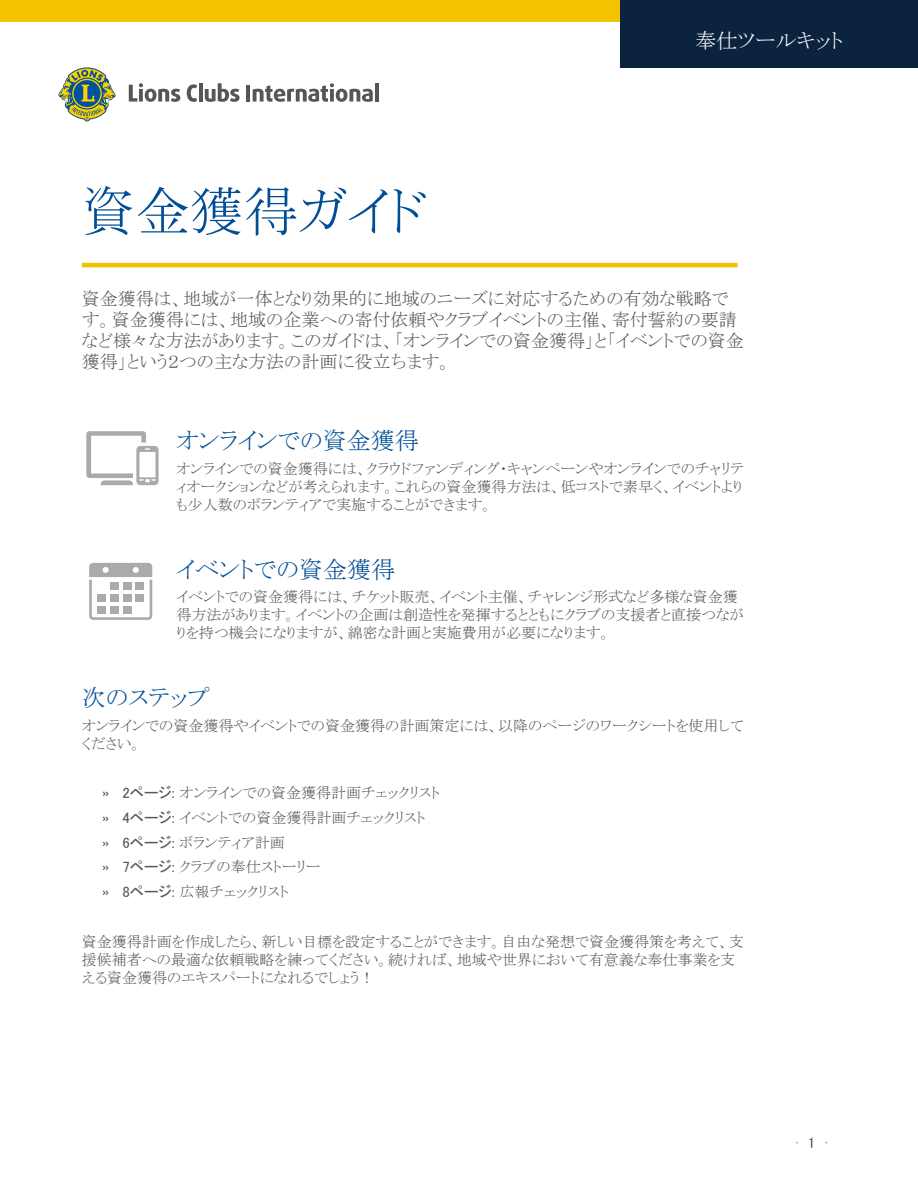
<style>
.page{position:relative;width:918px;height:1188px;background:#fff}
.page>*{position:absolute;margin:0;border:0;box-sizing:border-box;transform-origin:0 0}
.t1{font:54px "MS P Mincho";color:#004e95}
.t2{font:24px "MS P Mincho";color:#004e95}
.t3{font:21px "MS P Mincho";color:#fff}
.t4{font:18px/21px "MS P Mincho";color:#54565a}
.t5{font:15px/18px "MS P Mincho";color:#54565a}
.t6{font:15px "MS P Mincho";color:#67b1e2}
.s1{font-family:"Helvetica Neue LT Std"}
.s2{font-family:"MS P Gothic"}
.s3{font-family:"MS P Gothic";color:#54565a}
</style>
<div class="page">
<hr style="left:82px;top:263px;width:656px;height:4px;background:#f3c300">
<svg style="left:58px;top:68px;width:58px;height:53px"></svg>
<svg style="left:129px;top:83px;width:51px;height:19px"></svg>
<svg style="left:187px;top:84px;width:10px;height:18px"></svg>
<hr style="left:199px;top:83px;width:4px;height:19px;background:#54565a">
<svg style="left:205px;top:83px;width:35px;height:19px"></svg>
<hr style="left:246px;top:85px;width:4px;height:17px;background:#54565a">
<svg style="left:253px;top:83px;width:120px;height:19px"></svg>
<hr style="left:375px;top:83px;width:4px;height:19px;background:#54565a">
<div style="left:0;top:0;width:918px;height:21px;background:#f3c300"></div>
<div style="left:620px;top:0;width:298px;height:68px;background:#0c2340"></div>
<svg style="left:86px;top:431px;width:73px;height:54px"></svg>
<svg style="left:89px;top:563px;width:63px;height:57px"></svg>
<h1 class="t1" style="left:82px;top:184px;width:348px">資金獲得ガイド</h1>
<h3 class="t3" style="left:695px;top:30px;width:149px">奉仕ツールキット</h3>
<p class="t4" style="left:82px;top:288px;width:664px">資金獲得は、地域が一体となり効果的に地域のニーズに対応するための有効な戦略です。資金獲得には、地域の企業への寄付依頼やクラブイベントの主催、寄付誓約の要請など様々な方法があります。このガイドは、「オンラインでの資金獲得」と「イベントでの資金獲得」という２つの主な方法の計画に役立ちます。</p>
<h2 class="t2" style="left:176px;top:429px;width:244px">オンラインでの資金獲得</h2>
<p class="t5" style="left:176px;top:460px;width:569px;text-align:justify">オンラインでの資金獲得には、クラウドファンディング・キャンペーンやオンラインでのチャリティオークションなどが考えられます。これらの資金獲得方法は、低コストで素早く、イベントよりも少人数のボランティアで実施することができます。</p>
<h2 class="t2" style="left:176px;top:557px;width:220px">イベントでの資金獲得</h2>
<p class="t5" style="left:176px;top:588px;width:569px">イベントでの資金獲得には、チケット販売、イベント主催、チャレンジ形式など多様な資金獲得方法があります。イベントの企画は創造性を発揮するとともにクラブの支援者と直接つながりを持つ機会になりますが、綿密な計画と実施費用が必要になります。</p>
<h2 class="t2" style="left:82px;top:685px;width:130px">次のステップ</h2>
<p class="t5" style="left:82px;top:716px;width:663px">オンラインでの資金獲得やイベントでの資金獲得の計画策定には、以降のページのワークシートを使用してください。</p>
<p class="t5" style="left:102px;top:780px;width:339px;line-height:24.8px"><span class="s1">»</span> <span class="s2">2ページ:</span> オンラインでの資金獲得計画チェックリスト<span class="s1">»</span> <span class="s2">4ページ:</span> イベントでの資金獲得計画チェックリスト<br><span class="s1">»</span> <span class="s2">6ページ:</span> ボランティア計画<br><span class="s1">»</span> <span class="s2">7ページ:</span> クラブの奉仕ストーリー<br><span class="s1">»</span> <span class="s2">8ページ:</span> 広報チェックリスト</p>
<p class="t5" style="left:82px;top:932px;width:664px">資金獲得計画を作成したら、新しい目標を設定することができます。自由な発想で資金獲得策を考えて、支援候補者への最適な依頼戦略を練ってください。続ければ、地域や世界において有意義な奉仕事業を支える資金獲得のエキスパートになれるでしょう！</p>
<p class="t6" style="left:795px;top:1135px;width:34px">• <span class="s3">1</span> •</p>
</div>
